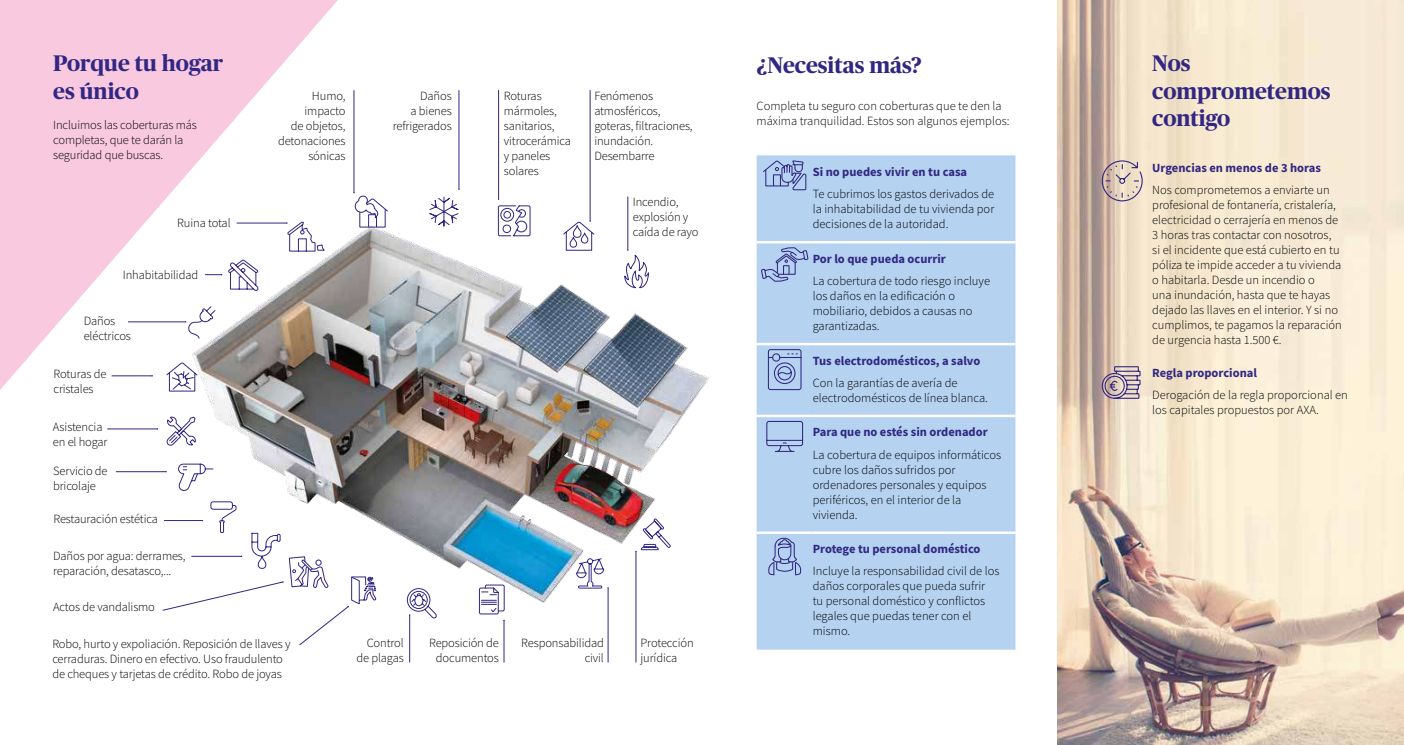
<style>
.page{position:relative;width:1404px;height:745px;background:#fff}
.page>*{position:absolute;margin:0;border:0;box-sizing:border-box;transform-origin:0 0}
.t1{font:700 22.5px/27.5px "Publico Headline";color:#312783}
.t2{font:300 12.5px/15px "Source Sans Pro";letter-spacing:-.01em;color:#000}
.t3{font:700 12.5px "Source Sans Pro";color:#312783}
</style>
<div class="page">
<svg style="left:0;top:0;width:338px;height:390px;fill:#f8c9df"></svg>
<img style="left:186px;top:219px;width:522px;height:391px">
<img style="left:1057px;top:0;width:346px;height:744px">
<svg style="left:1100px;top:160px;width:43px;height:42px;background:#ccb9b2"></svg>
<svg style="left:1101px;top:365px;width:39px;height:34px"></svg>
<div style="left:756px;top:155px;width:259px;height:494px;background:#b5d2f0"></div>
<hr style="left:756px;top:241px;width:56px;height:2px;background:#fff">
<hr style="left:812px;top:241px;width:203px;height:2px;background:#fff">
<hr style="left:756px;top:342px;width:56px;height:3px;background:#fff">
<hr style="left:812px;top:342px;width:203px;height:3px;background:#fff">
<hr style="left:756px;top:414px;width:56px;height:3px;background:#fff">
<hr style="left:812px;top:414px;width:203px;height:3px;background:#fff">
<hr style="left:756px;top:531px;width:56px;height:2px;background:#fff">
<hr style="left:812px;top:531px;width:203px;height:2px;background:#fff">
<svg style="left:762px;top:159px;width:44px;height:32px"></svg>
<svg style="left:760px;top:247px;width:48px;height:35px;background:#9db3dc"></svg>
<svg style="left:767px;top:348px;width:35px;height:42px"></svg>
<svg style="left:765px;top:420px;width:38px;height:32px"></svg>
<svg style="left:767px;top:537px;width:34px;height:38px"></svg>
<svg style="left:228px;top:259px;width:31px;height:33px"></svg>
<svg style="left:167px;top:415px;width:29px;height:31px"></svg>
<svg style="left:178px;top:463px;width:36px;height:28px"></svg>
<svg style="left:429px;top:196px;width:30px;height:31px"></svg>
<svg style="left:166px;top:361px;width:32px;height:30px"></svg>
<hr style="left:590px;top:90px;width:1px;height:131px;background:#312783">
<svg style="left:562px;top:220px;width:33px;height:31px"></svg>
<hr style="left:627px;top:197px;width:1px;height:53px;background:#312783">
<svg style="left:623px;top:249px;width:26px;height:40px"></svg>
<hr style="left:498px;top:90px;width:1px;height:109px;background:#312783">
<svg style="left:497px;top:198px;width:34px;height:39px"></svg>
<hr style="left:458px;top:90px;width:1px;height:99px;background:#312783">
<hr style="left:354px;top:90px;width:1px;height:102px;background:#312783">
<svg style="left:353px;top:192px;width:35px;height:36px"></svg>
<hr style="left:635px;top:551px;width:1px;height:110px;background:#312783">
<svg style="left:635px;top:517px;width:36px;height:34px"></svg>
<hr style="left:608px;top:587px;width:1px;height:74px;background:#312783">
<svg style="left:575px;top:557px;width:33px;height:31px"></svg>
<hr style="left:503px;top:620px;width:1px;height:41px;background:#312783">
<svg style="left:478px;top:583px;width:27px;height:37px"></svg>
<hr style="left:409px;top:614px;width:1px;height:47px;background:#312783">
<svg style="left:406px;top:587px;width:31px;height:32px"></svg>
<hr style="left:116px;top:471px;width:50px;height:1px;background:#312783">
<hr style="left:108px;top:428px;width:49px;height:1px;background:#312783">
<hr style="left:112px;top:375px;width:40px;height:1px;background:#312783">
<hr style="left:237px;top:223px;width:50px;height:1px;background:#312783">
<svg style="left:286px;top:221px;width:40px;height:31px"></svg>
<svg style="left:205px;top:274px;width:17px;height:1px"></svg>
<hr style="left:128px;top:321px;width:58px;height:1px;background:#312783">
<svg style="left:185px;top:305px;width:31px;height:34px"></svg>
<svg style="left:162px;top:500px;width:215px;height:144px"></svg>
<h1 class="t1" style="left:53px;top:48px;width:172px">Porque tu hogar es único</h1>
<p class="t2" style="left:53px;top:117px;width:145px">Incluimos las coberturas más completas, que te darán la seguridad que buscas.</p>
<p class="t2" style="left:177px;top:215px;width:55px">Ruina total</p>
<p class="t2" style="left:123px;top:267px;width:77px">Inhabitabilidad</p>
<p class="t2" style="left:84px;top:313px;width:49px">Daños eléctricos</p>
<p class="t2" style="left:54px;top:366px;width:54px">Roturas de cristales</p>
<p class="t2" style="left:53px;top:418px;width:56px">Asistencia en el hogar</p>
<p class="t2" style="left:53px;top:463px;width:56px">Servicio de bricolaje</p>
<p class="t2" style="left:53px;top:511px;width:106px">Restauración estética</p>
<p class="t2" style="left:278px;top:88px;width:69px;text-align:right">Humo, impacto<br>de objetos, detonaciones sónicas</p>
<p class="t2" style="left:594px;top:88px;width:100px">Fenómenos atmosféricos, goteras, filtraciones, inundación.<br>Desembarre</p>
<p class="t2" style="left:393px;top:88px;width:60px;text-align:right">Daños<br>a bienes refrigerados</p>
<p class="t2" style="left:504px;top:88px;width:69px">Roturas mármoles, sanitarios, vitrocerámica y paneles solares</p>
<p class="t2" style="left:632px;top:194px;width:67px">Incendio, explosión y caída de rayo</p>
<p class="t2" style="left:53px;top:547px;width:134px">Daños por agua: derrames, reparación, desatasco,...</p>
<p class="t2" style="left:53px;top:599px;width:103px">Actos de vandalismo</p>
<p class="t2" style="left:52px;top:636px;width:239px">Robo, hurto y expoliación. Reposición de llaves y cerraduras. Dinero en efectivo. Uso fraudulento de cheques y tarjetas de crédito. Robo de joyas</p>
<p class="t2" style="left:356px;top:635px;width:49px;text-align:right">Control de plagas</p>
<p class="t2" style="left:429px;top:635px;width:71px;text-align:center">Reposición de documentos</p>
<p class="t2" style="left:521px;top:635px;width:84px;text-align:right">Responsabilidad civil</p>
<p class="t2" style="left:640px;top:635px;width:55px">Protección jurídica</p>
<h1 class="t1" style="left:756px;top:50px;width:167px">¿Necesitas más?</h1>
<p class="t2" style="left:756px;top:98px;width:254px">Completa tu seguro con coberturas que te den la máxima tranquilidad. Estos son algunos ejemplos:</p>
<p class="t3" style="left:812px;top:163px;width:156px">Si no puedes vivir en tu casa</p>
<p class="t2" style="left:812px;top:186px;width:183px;text-align:justify">Te cubrimos los gastos derivados de la inhabitabilidad de tu vivienda por decisiones de la autoridad.</p>
<p class="t3" style="left:812px;top:250px;width:135px">Por lo que pueda ocurrir</p>
<p class="t2" style="left:812px;top:273px;width:179px">La cobertura de todo riesgo incluye los daños en la edificación o mobiliario, debidos a causas no garantizadas.</p>
<p class="t3" style="left:812px;top:352px;width:169px">Tus electrodomésticos, a salvo</p>
<p class="t2" style="left:812px;top:375px;width:177px">Con la garantías de avería de electrodomésticos de línea blanca.</p>
<p class="t3" style="left:812px;top:423px;width:176px">Para que no estés sin ordenador</p>
<p class="t2" style="left:812px;top:446px;width:190px">La cobertura de equipos informáticos cubre los daños sufridos por ordenadores personales y equipos periféricos, en el interior de la vivienda.</p>
<p class="t3" style="left:812px;top:540px;width:169px">Protege tu personal doméstico</p>
<p class="t2" style="left:812px;top:563px;width:188px">Incluye la responsabilidad civil de los daños corporales que pueda sufrir<br>tu personal doméstico y conflictos legales que puedas tener con el mismo.</p>
<h1 class="t1" style="left:1152px;top:48px;width:180px">Nos comprometemos contigo</h1>
<p class="t3" style="left:1152px;top:159px;width:170px">Urgencias en menos de 3 horas</p>
<p class="t2" style="left:1152px;top:182px;width:191px">Nos comprometemos a enviarte un profesional de fontanería, cristalería, electricidad o cerrajería en menos de 3 horas tras contactar con nosotros, si el incidente que está cubierto en tu póliza te impide acceder a tu vivienda o habitarla. Desde un incendio o<br>una inundación, hasta que te hayas dejado las llaves en el interior. Y si no cumplimos, te pagamos la reparación de urgencia hasta 1.500 €.</p>
<p class="t3" style="left:1152px;top:364px;width:106px">Regla proporcional</p>
<p class="t2" style="left:1152px;top:387px;width:197px">Derogación de la regla proporcional en los capitales propuestos por AXA.</p>
</div>
